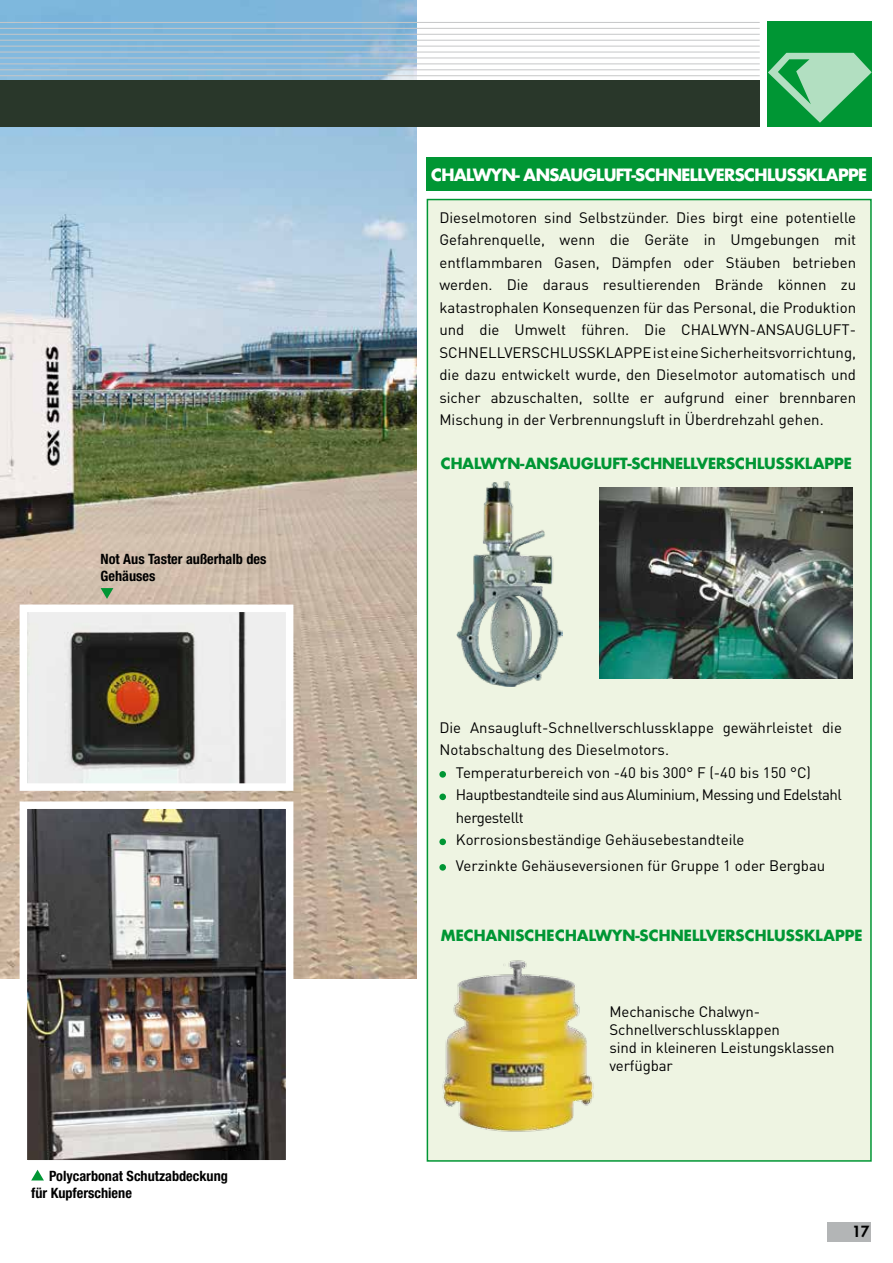
<style>
.page{position:relative;width:893px;height:1263px;background:#fff}
.page>*{position:absolute;margin:0;border:0;box-sizing:border-box;transform-origin:0 0}
.t1{font:700 16.5px "Futura";letter-spacing:-.07em;color:#fff}
.t2{font:15px/22.5px "DIN";color:#000;text-align:justify}
.t3{font:700 15px "Futura";letter-spacing:-.035em;color:#009634}
.t4{font:15px "DIN";letter-spacing:-.03em;color:#000}
.t5{font:800 15px "Futura";color:#000}
.t6{font:700 condensed 14.25px/17.1px "Helvetica Neue";color:#000}
</style>
<div class="page">
<img style="left:0;top:0;width:417px;height:978px">
<hr style="left:0;top:22px;width:760px;height:1px;background:#c6c7c8">
<hr style="left:0;top:28px;width:760px;height:1px;background:#c6c7c8">
<hr style="left:0;top:34px;width:760px;height:1px;background:#c6c7c8">
<hr style="left:0;top:40px;width:760px;height:1px;background:#c6c7c8">
<hr style="left:0;top:46px;width:760px;height:1px;background:#c6c7c8">
<hr style="left:0;top:52px;width:760px;height:1px;background:#c6c7c8">
<hr style="left:0;top:58px;width:760px;height:1px;background:#c6c7c8">
<hr style="left:0;top:63px;width:760px;height:1px;background:#c6c7c8">
<hr style="left:0;top:69px;width:760px;height:1px;background:#c6c7c8">
<hr style="left:0;top:75px;width:760px;height:1px;background:#c6c7c8">
<div style="left:0;top:80px;width:760px;height:47px;background:#29372a"></div>
<div style="left:767px;top:21px;width:105px;height:106px;background:#009634"></div>
<svg style="left:768px;top:53px;width:104px;height:70px"></svg>
<svg style="left:31px;top:1170px;width:13px;height:10px"></svg>
<img style="left:29px;top:613px;width:255px;height:169px">
<div style="left:20px;top:604px;width:273px;height:187px;border:8px solid #fff"></div>
<img style="left:29px;top:810px;width:255px;height:348px">
<div style="left:20px;top:801px;width:273px;height:366px;border:8px solid #fff"></div>
<svg style="left:101px;top:588px;width:12px;height:11px"></svg>
<div style="left:427px;top:199px;width:445px;height:963px;background:#eef4e2;border:2px solid #009634"></div>
<div style="left:427px;top:157px;width:445px;height:34px;background:#009634"></div>
<img style="left:442px;top:960px;width:152px;height:172px">
<img style="left:457px;top:481px;width:106px;height:205px">
<img style="left:600px;top:488px;width:253px;height:191px">
<div style="left:439px;top:771px;width:7px;height:7px;background:#009634;border-radius:50%"></div>
<div style="left:439px;top:793px;width:7px;height:7px;background:#009634;border-radius:50%"></div>
<div style="left:439px;top:838px;width:7px;height:7px;background:#009634;border-radius:50%"></div>
<div style="left:439px;top:864px;width:7px;height:7px;background:#009634;border-radius:50%"></div>
<div style="left:827px;top:1222px;width:44px;height:20px;background:#b3b5b6"></div>
<p class="t6" style="left:101px;top:550px;width:167px">Not Aus Taster außerhalb des<br>Gehäuses</p>
<p class="t6" style="left:31px;top:1167px;width:198px;text-indent:18px">Polycarbonat Schutzabdeckung für Kupferschiene</p>
<p class="t1" style="left:431px;top:163px;width:438px">CHALWYN- ANSAUGLUFT-SCHNELLVERSCHLUSSKLAPPE</p>
<p class="t2" style="left:439px;top:206px;width:418px">Dieselmotoren sind Selbstzünder. Dies birgt eine potentielle Gefahrenquelle, wenn die Geräte in Umgebungen mit entflammbaren Gasen, Dämpfen oder Stäuben betrieben werden. Die daraus resultierenden Brände können zu katastrophalen Konsequenzen für das Personal, die Produktion und die Umwelt führen. Die CHALWYN-ANSAUGLUFT-SCHNELLVERSCHLUSSKLAPPE ist eine Sicherheitsvorrichtung, die dazu entwickelt wurde, den Dieselmotor automatisch und sicher abzuschalten, sollte er aufgrund einer brennbaren Mischung in der Verbrennungsluft in Überdrehzahl gehen.</p>
<p class="t3" style="left:440px;top:452px;width:413px">CHALWYN-ANSAUGLUFT-SCHNELLVERSCHLUSSKLAPPE</p>
<p class="t2" style="left:439px;top:716px;width:404px">Die Ansaugluft-Schnellverschlussklappe gewährleistet die</p>
<p class="t2" style="left:439px;top:738px;width:231px">Notabschaltung des Dieselmotors.</p>
<p class="t2" style="left:456px;top:761px;width:357px">Temperaturbereich von -40 bis 300° F (-40 bis 150 °C)</p>
<p class="t4" style="left:456px;top:785px;width:388px">Hauptbestandteile sind aus Aluminium, Messing und Edelstahl</p>
<p class="t4" style="left:456px;top:808px;width:69px">hergestellt</p>
<p class="t2" style="left:456px;top:828px;width:290px">Korrosionsbeständige Gehäusebestandteile</p>
<p class="t2" style="left:456px;top:854px;width:371px">Verzinkte Gehäuseversionen für Gruppe 1 oder Bergbau</p>
<p class="t3" style="left:440px;top:925px;width:424px">MECHANISCHE CHALWYN-SCHNELLVERSCHLUSSKLAPPE</p>
<p class="t2" style="left:609px;top:1002px;width:227px;line-height:18px;text-align:left">Mechanische Chalwyn-<br>Schnellverschlussklappen<br>sind in kleineren Leistungsklassen verfügbar</p>
<p class="t5" style="left:852px;top:1222px;width:19px">17</p>
</div>
